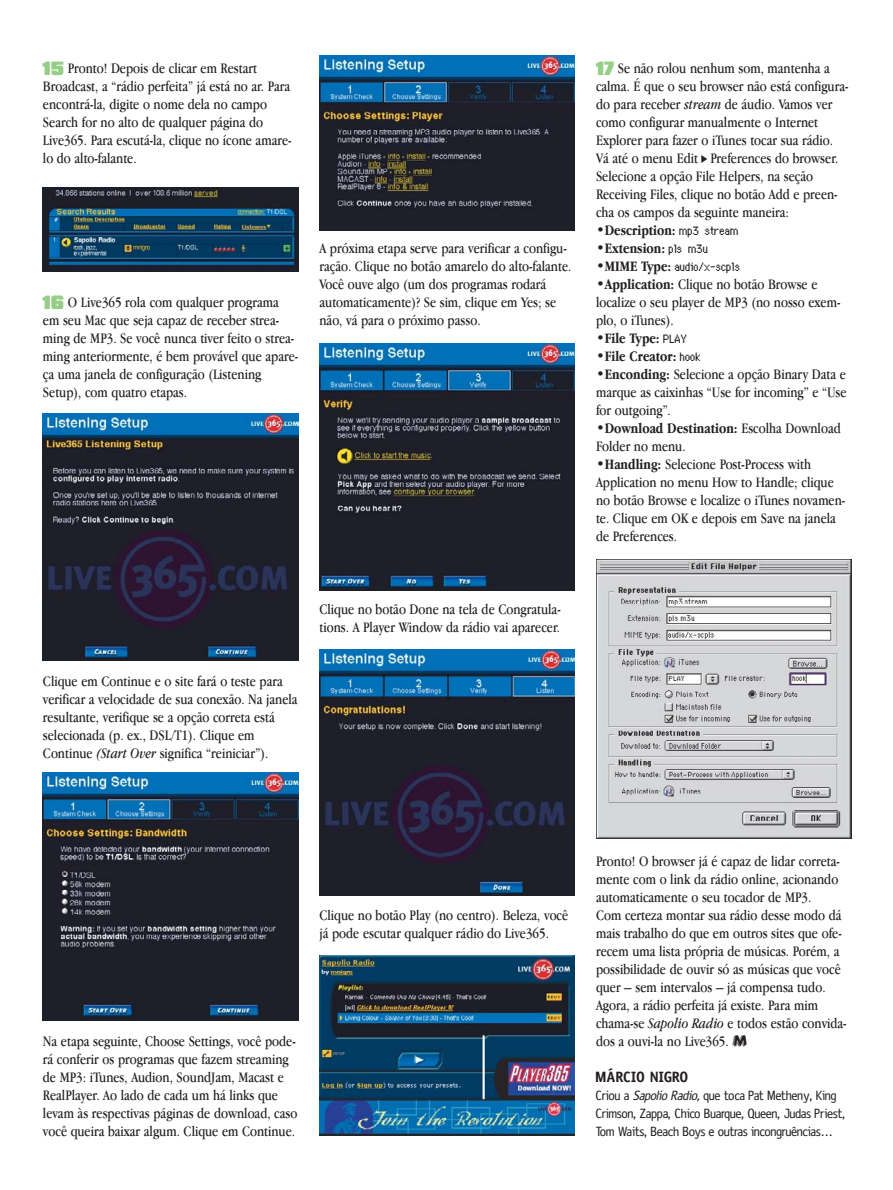
<style>
.page{position:relative;width:893px;height:1190px;background:#fff}
.page>*{position:absolute;margin:0;border:0;box-sizing:border-box;transform-origin:0 0}
.t1{font:15px/18px "Macmania Garamond Normal";color:#231f1f}
.t2{font:700 15px "Macmania Garamond";color:#231f1f}
.t3{font:700 15px "Obscena";letter-spacing:.015em;color:#231f1f}
.t4{font:13.5px/18px "Obscena";color:#231f1f}
.t5{font:13.5px "Genoveva";color:#231f1f}
.s1{font-family:"Compacta BT";font-weight:900;font-size:16.5px;color:#96ce87}
.s2{font-style:italic}
.s3{font-family:"Obscena";font-size:13.95px}
.s4{font-family:"Genoveva";font-weight:400;font-size:13.5px}
.s5{font-family:"Macmania Garamond";font-weight:700;font-size:15px}
.s6{font-family:"Macmania Garamond";font-weight:700}
.s7{font-family:"Macmania Garamond Normal";font-weight:400}
</style>
<div class="page">
<img style="left:319px;top:649px;width:255px;height:246px">
<img style="left:43px;top:187px;width:255px;height:84px">
<img style="left:43px;top:414px;width:255px;height:247px">
<img style="left:43px;top:772px;width:255px;height:248px">
<img style="left:319px;top:55px;width:255px;height:175px">
<img style="left:319px;top:343px;width:255px;height:247px">
<img style="left:596px;top:559px;width:255px;height:279px">
<img style="left:319px;top:955px;width:256px;height:180px">
<p class="t1" style="left:43px;top:61px;width:250px"><span class="s1">15</span> Pronto! Depois de clicar em Restart Broadcast, a “rádio perfeita” já está no ar. Para encontrá-la, digite o nome dela no campo Search for no alto de qualquer página do Live365. Para escutá-la, clique no ícone amare&shy;lo do alto-falante.</p>
<p class="t1" style="left:43px;top:295px;width:257px"><span class="s1">16</span> O Live365 rola com qualquer programa em seu Mac que seja capaz de receber strea&shy;ming de MP3. Se você nunca tiver feito o strea&shy;ming anteriormente, é bem provável que apare&shy;ça uma janela de configuração (Listening Setup), com quatro etapas.</p>
<p class="t1" style="left:319px;top:241px;width:253px">A próxima etapa serve para verificar a configu&shy;ração. Clique no botão amarelo do alto-falante.<br>Você ouve algo (um dos programas rodará automaticamente)? Se sim, clique em Yes; se não, vá para o próximo passo.</p>
<p class="t1" style="left:43px;top:673px;width:256px">Clique em Continue e o site fará o teste para verificar a velocidade de sua conexão. Na janela resultante, verifique se a opção correta está selecionada (p. ex., DSL/T1). Clique em Continue <span class="s2">(Start Over</span> significa “reiniciar”).</p>
<p class="t1" style="left:319px;top:601px;width:243px">Clique no botão Done na tela de Congratula&shy;tions. A Player Window da rádio vai aparecer.</p>
<p class="t1" style="left:596px;top:61px;width:254px"><span class="s1">17</span> Se não rolou nenhum som, mantenha a calma. É que o seu browser não está configura&shy;do para receber <span class="s2">stream</span> de áudio. Vamos ver como configurar manualmente o Internet Explorer para fazer o iTunes tocar sua rádio.<br>Vá até o menu Edit <span class="s3">¡</span> Preferences do browser.<br>Selecione a opção File Helpers, na seção Receiving Files, clique no botão Add e preen&shy;cha os campos da seguinte maneira:</p>
<p class="t2" style="left:596px;top:225px;width:144px">•Description: <span class="s4">mp3 stream</span></p>
<p class="t2" style="left:596px;top:243px;width:114px">•Extension: <span class="s4">pls m3u</span></p>
<p class="t5" style="left:596px;top:259px;width:146px"><span class="s5">•MIME Type:</span> audio/x-scpls</p>
<p class="t1" style="left:596px;top:277px;width:246px"><span class="s6">•Application:</span> Clique no botão Browse e localize o seu player de MP3 (no nosso exem&shy;plo, o iTunes).</p>
<p class="t2" style="left:596px;top:333px;width:93px">•File Type: <span class="s4">PLAY</span></p>
<p class="t2" style="left:596px;top:351px;width:107px">•File Creator: <span class="s4">hook</span></p>
<p class="t1" style="left:596px;top:367px;width:252px;text-align:justify"><span class="s6">•Enconding:</span> Selecione a opção Binary Data e marque as caixinhas “Use for incoming” e “Use for outgoing”.</p>
<p class="t2" style="left:596px;top:423px;width:246px">•Download Destination: <span class="s7">Escolha Download</span></p>
<p class="t1" style="left:596px;top:439px;width:91px">Folder no menu.</p>
<p class="t1" style="left:596px;top:457px;width:251px"><span class="s6">•Handling:</span> Selecione Post-Process with Application no menu How to Handle; clique no botão Browse e localize o iTunes novamen&shy;te. Clique em OK e depois em Save na janela de Preferences.</p>
<p class="t1" style="left:319px;top:907px;width:250px">Clique no botão Play (no centro). Beleza, você já pode escutar qualquer rádio do Live365.</p>
<p class="t1" style="left:43px;top:1033px;width:256px">Na etapa seguinte, Choose Settings, você pode&shy;rá conferir os programas que fazem streaming de MP3: iTunes, Audion, SoundJam, Macast e RealPlayer. Ao lado de cada um há links que levam às respectivas páginas de download, caso você queira baixar algum. Clique em Continue.</p>
<p class="t1" style="left:596px;top:853px;width:252px">Pronto! O browser já é capaz de lidar correta&shy;mente com o link da rádio online, acionando automaticamente o seu tocador de MP3.<br>Com certeza montar sua rádio desse modo dá mais trabalho do que em outros sites que ofe&shy;recem uma lista própria de músicas. Porém, a possibilidade de ouvir só as músicas que você quer – sem intervalos – já compensa tudo.<br>Agora, a rádio perfeita já existe. Para mim chama-se <span class="s2">Sapolio Radio</span> e todos estão convida&shy;dos a ouvi-la no Live365. µ</p>
<p class="t3" style="left:596px;top:1071px;width:94px">MÁRCIO NIGRO</p>
<p class="t4" style="left:596px;top:1087px;width:251px">Criou a <span class="s2">Sapolio Radio,</span>que toca Pat Metheny, King<br>Crimson, Zappa, Chico Buarque, Queen, Judas Priest,<br>Tom Waits, Beach Boys e outras incongruências...</p>
</div>
